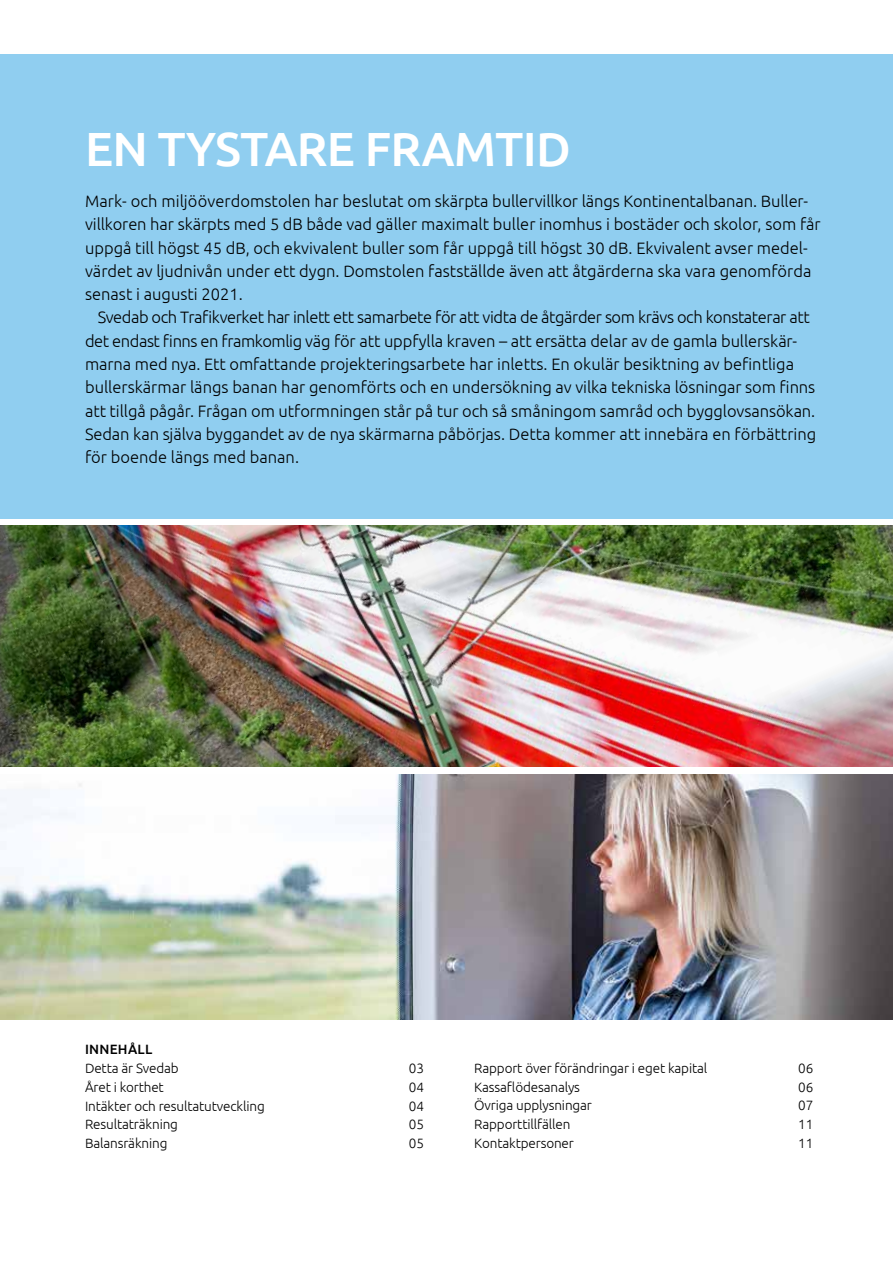
<style>
.page{position:relative;width:893px;height:1263px;background:#fff}
.page>*{position:absolute;margin:0;border:0;box-sizing:border-box;transform-origin:0 0}
.t1{font:500 48px "Ubuntu";letter-spacing:-.015em;color:#fff}
.t2{font:300 16.5px/23.2px "Ubuntu";letter-spacing:-.005em;color:#000}
.t3{font:300 13.5px "Ubuntu";letter-spacing:-.01em;color:#000}
.t4{font:500 13.5px "Ubuntu";letter-spacing:.02em;color:#000}
</style>
<div class="page">
<div style="left:0;top:54px;width:893px;height:465px;background:#90cef0"></div>
<img style="left:0;top:525px;width:893px;height:241px">
<img style="left:0;top:774px;width:893px;height:245px">
<h1 class="t1" style="left:85px;top:118px;width:487px">EN TYSTARE FRAMTID</h1>
<p class="t2" style="left:85px;top:189px;width:737px">Mark- och miljööverdomstolen har beslutat om skärpta bullervillkor längs Kontinentalbanan. Buller&shy;villkoren har skärpts med 5 dB både vad gäller maximalt buller inomhus i bostäder och skolor, som får uppgå till högst 45 dB, och ekvivalent buller som får uppgå till högst 30 dB. Ekvivalent avser medel&shy;värdet av ljudnivån under ett dygn. Domstolen fastställde även att åtgärderna ska vara genomförda senast i augusti 2021.</p>
<p class="t2" style="left:85px;top:306px;width:733px;text-indent:13px">Svedab och Trafikverket har inlett ett samarbete för att vidta de åtgärder som krävs och konstaterar att det endast finns en framkomlig väg för att uppfylla kraven – att ersätta delar av de gamla bullerskär&shy;marna med nya. Ett omfattande projekteringsarbete har inletts. En okulär besiktning av befintliga bullerskärmar längs banan har genomförts och en undersökning av vilka tekniska lösningar som finns att tillgå pågår. Frågan om utformningen står på tur och så småningom samråd och bygglovsansökan.<br>Sedan kan själva byggandet av de nya skärmarna påbörjas. Detta kommer att innebära en förbättring för boende längs med banan.</p>
<p class="t4" style="left:85px;top:1041px;width:69px">INNEHÅLL</p>
<p class="t3" style="left:85px;top:1060px;width:95px">Detta är Svedab</p>
<p class="t3" style="left:409px;top:1060px;width:17px">03</p>
<p class="t3" style="left:85px;top:1079px;width:80px">Året i korthet</p>
<p class="t3" style="left:409px;top:1079px;width:17px">04</p>
<p class="t3" style="left:85px;top:1098px;width:181px">Intäkter och resultatutveckling</p>
<p class="t3" style="left:409px;top:1098px;width:17px">04</p>
<p class="t3" style="left:85px;top:1116px;width:94px">Resultaträkning</p>
<p class="t3" style="left:409px;top:1116px;width:17px">05</p>
<p class="t3" style="left:85px;top:1135px;width:84px">Balansräkning</p>
<p class="t3" style="left:409px;top:1135px;width:17px">05</p>
<p class="t3" style="left:474px;top:1060px;width:235px">Rapport över förändringar i eget kapital</p>
<p class="t3" style="left:798px;top:1060px;width:17px">06</p>
<p class="t3" style="left:474px;top:1079px;width:107px">Kassaflödesanalys</p>
<p class="t3" style="left:798px;top:1079px;width:17px">06</p>
<p class="t3" style="left:474px;top:1097px;width:119px">Övriga upplysningar</p>
<p class="t3" style="left:798px;top:1097px;width:17px">07</p>
<p class="t3" style="left:474px;top:1116px;width:98px">Rapporttillfällen</p>
<p class="t3" style="left:798px;top:1116px;width:17px">11</p>
<p class="t3" style="left:474px;top:1135px;width:101px">Kontaktpersoner</p>
<p class="t3" style="left:798px;top:1135px;width:17px">11</p>
</div>
